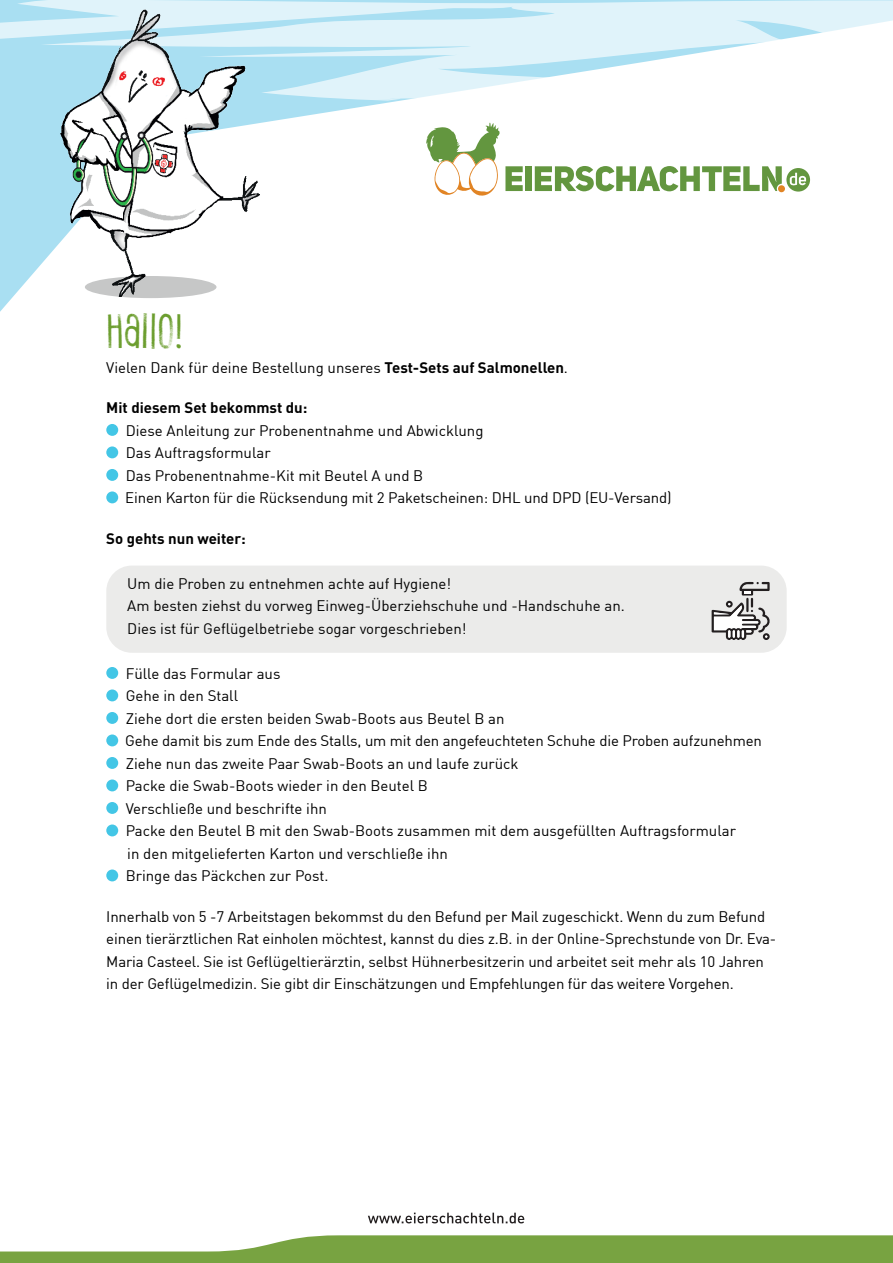
<style>
.page{position:relative;width:893px;height:1263px;background:#fff}
.page>*{position:absolute;margin:0;border:0;box-sizing:border-box;transform-origin:0 0}
.t1{font:46.5px "Canvas Inline";color:#6c9e2f}
.t2{font:15px/22.5px "DIN";letter-spacing:-.005em;color:#000}
.t3{font:700 15px "DIN";color:#000}
.s1{font-weight:700}
</style>
<div class="page">
<div style="left:106px;top:566px;width:681px;height:87px;background:#ebebea;border-radius:26px"></div>
<svg style="left:0;top:112px;width:811px;height:200px"></svg>
<svg style="left:0;top:0;width:893px;height:112px"></svg>
<svg style="left:368px;top:1212px;width:156px;height:11px"></svg>
<svg style="left:0;top:1235px;width:893px;height:28px"></svg>
<div style="left:106px;top:424px;width:12px;height:12px;background:#43c6e6;border-radius:50%"></div>
<div style="left:106px;top:446px;width:12px;height:12px;background:#43c6e6;border-radius:50%"></div>
<div style="left:106px;top:469px;width:12px;height:12px;background:#43c6e6;border-radius:50%"></div>
<div style="left:106px;top:491px;width:12px;height:12px;background:#43c6e6;border-radius:50%"></div>
<div style="left:106px;top:667px;width:12px;height:12px;background:#43c6e6;border-radius:50%"></div>
<div style="left:106px;top:689px;width:12px;height:12px;background:#43c6e6;border-radius:50%"></div>
<div style="left:106px;top:712px;width:12px;height:12px;background:#43c6e6;border-radius:50%"></div>
<div style="left:106px;top:734px;width:12px;height:12px;background:#43c6e6;border-radius:50%"></div>
<div style="left:106px;top:757px;width:12px;height:12px;background:#43c6e6;border-radius:50%"></div>
<div style="left:106px;top:779px;width:12px;height:12px;background:#43c6e6;border-radius:50%"></div>
<div style="left:106px;top:802px;width:12px;height:12px;background:#43c6e6;border-radius:50%"></div>
<div style="left:106px;top:824px;width:12px;height:12px;background:#43c6e6;border-radius:50%"></div>
<div style="left:106px;top:869px;width:12px;height:12px;background:#43c6e6;border-radius:50%"></div>
<svg style="left:712px;top:582px;width:58px;height:58px"></svg>
<img style="left:61px;top:0;width:206px;height:297px">
<div style="left:525px;top:166px;width:7px;height:25px;background:#63963f"></div>
<svg style="left:535px;top:166px;width:275px;height:26px"></svg>
<svg style="left:426px;top:123px;width:97px;height:73px"></svg>
<h1 class="t1" style="left:106px;top:304px;width:78px">Hallo!</h1>
<p class="t2" style="left:106px;top:356px;width:463px">Vielen Dank für deine Bestellung unseres <span class="s1">Test-Sets auf Salmonellen</span>.</p>
<p class="t3" style="left:106px;top:398px;width:203px">Mit diesem Set bekommst du:</p>
<p class="t2" style="left:125px;top:419px;width:548px">Diese Anleitung zur Probenentnahme und Abwicklung<br>Das Auftragsformular<br>Das Probenentnahme-Kit mit Beutel A und B<br>Einen Karton für die Rücksendung mit 2 Paketscheinen: DHL und DPD (EU-Versand)</p>
<p class="t3" style="left:106px;top:529px;width:141px">So gehts nun weiter:</p>
<p class="t2" style="left:127px;top:572px;width:499px">Um die Proben zu entnehmen achte auf Hygiene!<br>Am besten ziehst du vorweg Einweg-Überziehschuhe und -Handschuhe an.<br>Dies ist für Geflügelbetriebe sogar vorgeschrieben!</p>
<p class="t2" style="left:125px;top:662px;width:638px">Fülle das Formular aus<br>Gehe in den Stall<br>Ziehe dort die ersten beiden Swab-Boots aus Beutel B an<br>Gehe damit bis zum Ende des Stalls, um mit den angefeuchteten Schuhe die Proben aufzunehmen Ziehe nun das zweite Paar Swab-Boots an und laufe zurück<br>Packe die Swab-Boots wieder in den Beutel B<br>Verschließe und beschrifte ihn<br>Packe den Beutel B mit den Swab-Boots zusammen mit dem ausgefüllten Auftragsformular<br>in den mitgelieferten Karton und verschließe ihn<br>Bringe das Päckchen zur Post.</p>
<p class="t2" style="left:106px;top:905px;width:671px">Innerhalb von 5 -7 Arbeitstagen bekommst du den Befund per Mail zugeschickt. Wenn du zum Befund einen tierärztlichen Rat einholen möchtest, kannst du dies z.B. in der Online-Sprechstunde von Dr. Eva-Maria Casteel. Sie ist Geflügeltierärztin, selbst Hühnerbesitzerin und arbeitet seit mehr als 10 Jahren in der Geflügelmedizin. Sie gibt dir Einschätzungen und Empfehlungen für das weitere Vorgehen.</p>
</div>
